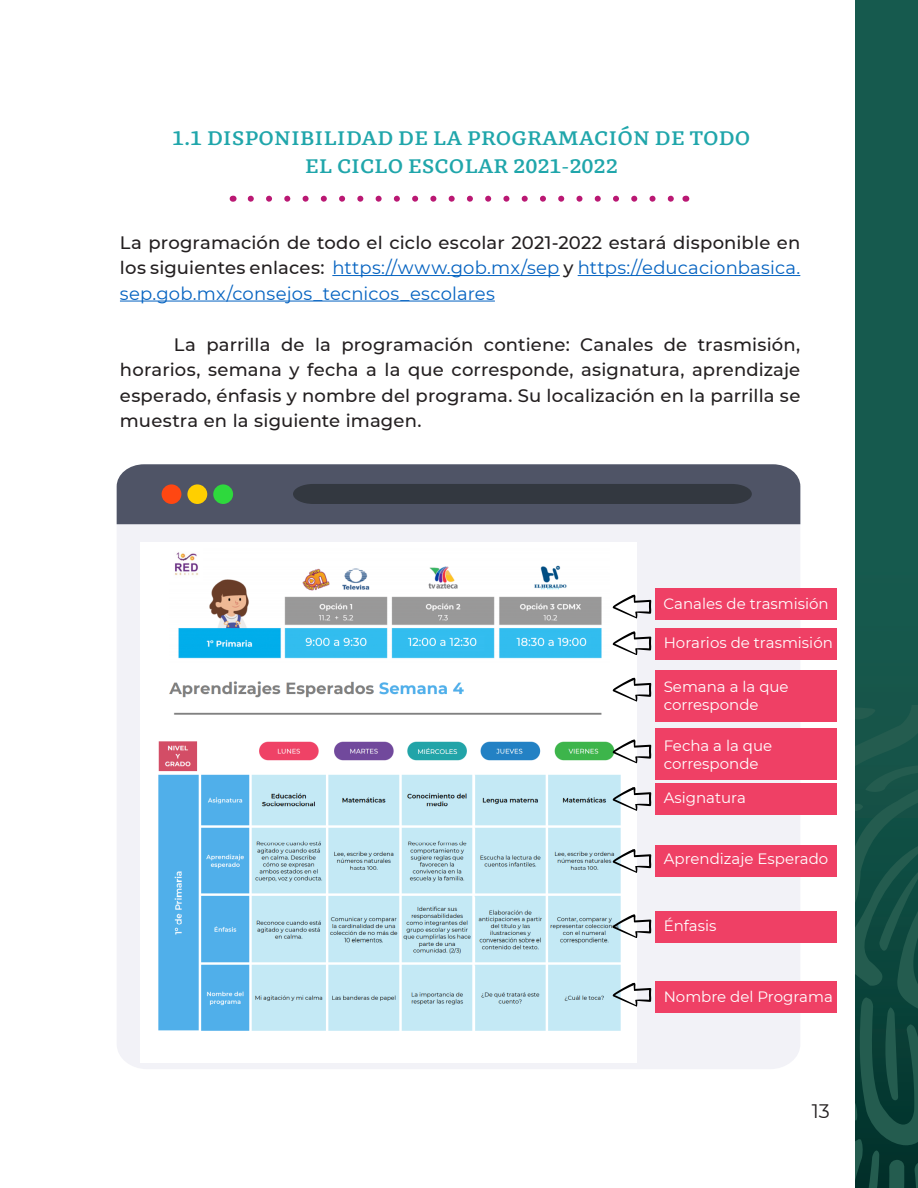
<style>
.page{position:relative;width:918px;height:1188px;background:#fff}
.page>*{position:absolute;margin:0;border:0;box-sizing:border-box;transform-origin:0 0}
.t1{font:700 19.5px "GMX";color:#20a6ab}
.t2{font:19.5px "Montserrat";color:#231f20}
.t3{font:500 18px/25.5px "Montserrat";letter-spacing:.01em;color:#231f20;text-align:justify}
.t4{font:18px/25.5px "Montserrat";letter-spacing:.01em;color:#0563c1;text-align:justify}
.t5{font:15px "Montserrat";color:#fff}
.s1{font-weight:500;color:#231f20}
</style>
<div class="page">
<div style="left:855px;top:0;width:63px;height:1188px;background:#165a4e"></div>
<svg style="left:855px;top:706px;width:63px;height:482px"></svg>
<div style="left:117px;top:524px;width:683px;height:545px;background:#f2f2f7"></div>
<svg style="left:117px;top:464px;width:683px;height:60px;background:#4a4f5f"></svg>
<div style="left:162px;top:484px;width:19px;height:20px;background:#ff4712;border-radius:50%"></div>
<div style="left:187px;top:484px;width:20px;height:20px;background:#ffcf00;border-radius:50%"></div>
<div style="left:213px;top:484px;width:20px;height:20px;background:#2ed93d;border-radius:50%"></div>
<img style="left:141px;top:542px;width:496px;height:520px">
<svg style="left:613px;top:595px;width:38px;height:24px"></svg>
<svg style="left:613px;top:631px;width:38px;height:24px"></svg>
<svg style="left:613px;top:678px;width:38px;height:24px"></svg>
<svg style="left:613px;top:740px;width:38px;height:23px"></svg>
<svg style="left:613px;top:787px;width:38px;height:24px"></svg>
<svg style="left:613px;top:849px;width:38px;height:24px"></svg>
<svg style="left:613px;top:914px;width:38px;height:24px"></svg>
<svg style="left:613px;top:983px;width:38px;height:24px"></svg>
<div style="left:655px;top:589px;width:182px;height:31px;background:#ef4065"></div>
<div style="left:655px;top:628px;width:182px;height:31px;background:#ef4065"></div>
<div style="left:655px;top:783px;width:182px;height:32px;background:#ef4065"></div>
<div style="left:655px;top:845px;width:182px;height:32px;background:#ef4065"></div>
<div style="left:655px;top:911px;width:182px;height:31px;background:#ef4065"></div>
<div style="left:655px;top:981px;width:182px;height:32px;background:#ef4065"></div>
<div style="left:655px;top:670px;width:182px;height:51px;background:#ef4065"></div>
<div style="left:655px;top:729px;width:182px;height:51px;background:#ef4065"></div>
<hr style="left:332px;top:275px;width:228px;height:1px;background:#0563c1">
<hr style="left:578px;top:275px;width:222px;height:1px;background:#0563c1">
<hr style="left:120px;top:301px;width:375px;height:1px;background:#0563c1">
<svg style="left:251px;top:196px;width:423px;height:6px"></svg>
<p class="t1" style="left:172px;top:127px;width:580px">1.1 DISPONIBILIDAD DE LA PROGRAMACIÓN DE TODO</p>
<p class="t1" style="left:305px;top:155px;width:315px">EL CICLO ESCOLAR 2021-2022</p>
<p class="t4" style="left:120px;top:229px;width:682px"><span class="s1">La programación de todo el ciclo escolar 2021-2022 estará disponible en los siguientes enlaces:</span> https://www.gob.mx/sep <span class="s1">y</span> https://educacionbasica. sep.gob.mx/consejos_tecnicos_escolares</p>
<p class="t3" style="left:120px;top:331px;width:682px;text-indent:54px">La parrilla de la programación contiene: Canales de trasmisión, horarios, semana y fecha a la que corresponde, asignatura, aprendizaje esperado, énfasis y nombre del programa. Su localización en la parrilla se muestra en la siguiente imagen.</p>
<p class="t5" style="left:664px;top:594px;width:167px">Canales de trasmisión</p>
<p class="t5" style="left:664px;top:632px;width:171px">Horarios de trasmisión</p>
<p class="t5" style="left:664px;top:677px;width:126px">Semana a la que</p>
<p class="t5" style="left:664px;top:695px;width:96px">corresponde</p>
<p class="t5" style="left:664px;top:735px;width:110px">Fecha a la que</p>
<p class="t5" style="left:664px;top:753px;width:96px">corresponde</p>
<p class="t5" style="left:664px;top:788px;width:84px">Asignatura</p>
<p class="t5" style="left:664px;top:848px;width:166px">Aprendizaje Esperado</p>
<p class="t5" style="left:664px;top:915px;width:54px">Énfasis</p>
<p class="t5" style="left:664px;top:987px;width:171px">Nombre del Programa</p>
<p class="t2" style="left:812px;top:1098px;width:20px">13</p>
</div>
